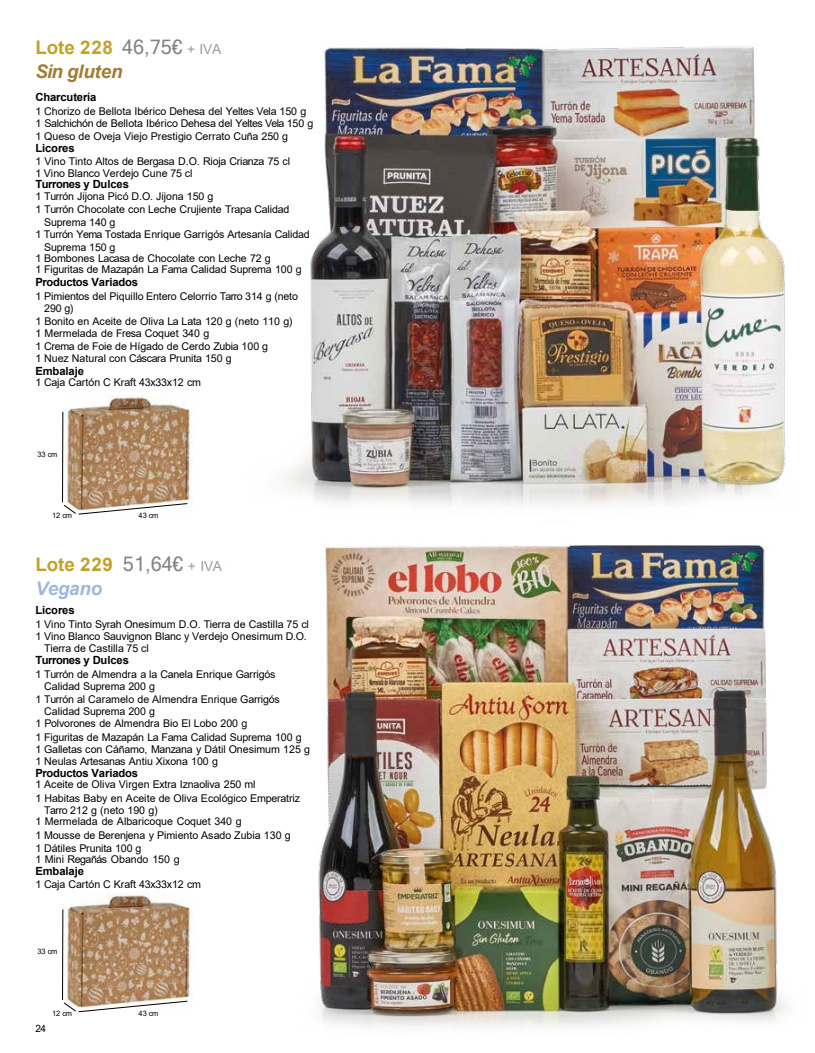
<style>
.page{position:relative;width:815px;height:1053px;background:#fff}
.page>*{position:absolute;margin:0;border:0;box-sizing:border-box;transform-origin:0 0}
.t1{font:700 18.75px "Arial";letter-spacing:.005em;color:#c1a128}
.t2{font:italic 700 18.75px "Arial";letter-spacing:-.01em;color:#a37b32}
.t3{font:italic 700 18.75px "Arial";letter-spacing:-.01em;color:#9eb7df}
.t4{font:700 11.25px "Arial";letter-spacing:-.01em;color:#000}
.t5{font:700 11.25px "Arial";letter-spacing:-.035em;color:#000}
.t6{font:10.62px/12.5px "Arial";letter-spacing:-.005em;color:#000}
.t7{font:10px "Arial";color:#000}
.t8{font:7.5px "Arial";letter-spacing:-.02em;color:#000}
.s1{font-family:"Microsoft Sans Serif";font-weight:400;font-size:20px;color:#828282}
.s2{font-weight:400;font-size:13.75px;color:#9e9d9d}
</style>
<div class="page">
<img style="left:64px;top:395px;width:128px;height:108px">
<svg style="left:64px;top:503px;width:124px;height:11px"></svg>
<hr style="left:62px;top:412px;width:1px;height:90px;background:#000">
<img style="left:64px;top:892px;width:128px;height:108px">
<svg style="left:64px;top:1000px;width:124px;height:12px"></svg>
<hr style="left:62px;top:909px;width:1px;height:90px;background:#000">
<img style="left:285px;top:44px;width:501px;height:462px">
<img style="left:318px;top:545px;width:469px;height:483px">
<p class="t1" style="left:35px;top:34px;width:187px">Lote 228 <span class="s1">46,75€</span> <span class="s2">+ IVA</span></p>
<p class="t2" style="left:35px;top:59px;width:89px">Sin gluten</p>
<p class="t4" style="left:35px;top:89px;width:63px">Charcutería</p>
<p class="t6" style="left:35px;top:105px;width:280px">1 Chorizo de Bellota Ibérico Dehesa del Yeltes Vela 150 g<br>1 Salchichón de Bellota Ibérico Dehesa del Yeltes Vela 150 g<br>1 Queso de Oveja Viejo Prestigio Cerrato Cuña 250 g</p>
<p class="t4" style="left:35px;top:140px;width:41px">Licores</p>
<p class="t6" style="left:35px;top:154px;width:256px">1 Vino Tinto Altos de Bergasa D.O. Rioja Crianza 75 cl<br>1 Vino Blanco Verdejo Cune 75 cl</p>
<p class="t5" style="left:35px;top:176px;width:95px">Turrones y Dulces</p>
<p class="t6" style="left:35px;top:189px;width:180px">1 Turrón Jijona Picó D.O. Jijona 150 g</p>
<p class="t6" style="left:44px;top:203px;width:247px;text-indent:-9px">1 Turrón Chocolate con Leche Crujiente Trapa Calidad<br>Suprema 140 g</p>
<p class="t6" style="left:44px;top:228px;width:267px;text-indent:-9px">1 Turrón Yema Tostada Enrique Garrigós Artesanía Calidad<br>Suprema 150 g</p>
<p class="t6" style="left:35px;top:252px;width:237px">1 Bombones Lacasa de Chocolate con Leche 72 g</p>
<p class="t6" style="left:35px;top:263px;width:268px">1 Figuritas de Mazapán La Fama Calidad Suprema 100 g</p>
<p class="t4" style="left:35px;top:274px;width:104px">Productos Variados</p>
<p class="t6" style="left:44px;top:289px;width:255px;text-indent:-9px">1 Pimientos del Piquillo Entero Celorrio Tarro 314 g (neto<br>290 g)</p>
<p class="t6" style="left:35px;top:315px;width:259px">1 Bonito en Aceite de Oliva La Lata 120 g (neto 110 g)<br>1 Mermelada de Fresa Coquet 340 g</p>
<p class="t6" style="left:35px;top:339px;width:234px">1 Crema de Foie de Hígado de Cerdo Zubia 100 g<br>1 Nuez Natural con Cáscara Prunita 150 g</p>
<p class="t4" style="left:35px;top:363px;width:50px">Embalaje</p>
<p class="t6" style="left:35px;top:376px;width:167px">1 Caja Cartón C Kraft 43x33x12 cm</p>
<p class="t8" style="left:37px;top:449px;width:22px">33 cm</p>
<p class="t8" style="left:52px;top:510px;width:22px">12 cm</p>
<p class="t8" style="left:138px;top:510px;width:22px">43 cm</p>
<p class="t1" style="left:35px;top:551px;width:188px">Lote 229 <span class="s1">51,64€</span> <span class="s2">+ IVA</span></p>
<p class="t3" style="left:35px;top:575px;width:68px">Vegano</p>
<p class="t4" style="left:35px;top:602px;width:41px">Licores</p>
<p class="t6" style="left:35px;top:618px;width:275px">1 Vino Tinto Syrah Onesimum D.O. Tierra de Castilla 75 cl<br>1 Vino Blanco Sauvignon Blanc y Verdejo Onesimum D.O.</p>
<p class="t6" style="left:44px;top:641px;width:106px">Tierra de Castilla 75 cl</p>
<p class="t5" style="left:35px;top:652px;width:95px">Turrones y Dulces</p>
<p class="t6" style="left:44px;top:668px;width:233px;text-indent:-9px">1 Turrón de Almendra a la Canela Enrique Garrigós<br>Calidad Suprema 200 g</p>
<p class="t6" style="left:44px;top:693px;width:237px;text-indent:-9px">1 Turrón al Caramelo de Almendra Enrique Garrigós<br>Calidad Suprema 200 g</p>
<p class="t6" style="left:35px;top:716px;width:214px">1 Polvorones de Almendra Bio El Lobo 200 g</p>
<p class="t6" style="left:35px;top:730px;width:276px">1 Figuritas de Mazapán La Fama Calidad Suprema 100 g<br>1 Galletas con Cáñamo, Manzana y Dátil Onesimum 125 g<br>1 Neulas Artesanas Antiu Xixona 100 g</p>
<p class="t4" style="left:35px;top:764px;width:104px">Productos Variados</p>
<p class="t6" style="left:35px;top:778px;width:222px">1 Aceite de Oliva Virgen Extra Iznaoliva 250 ml</p>
<p class="t6" style="left:44px;top:791px;width:257px;text-indent:-9px">1 Habitas Baby en Aceite de Oliva Ecológico Emperatriz<br>Tarro 212 g (neto 190 g)</p>
<p class="t6" style="left:35px;top:815px;width:208px">1 Mermelada de Albaricoque Coquet 340 g</p>
<p class="t6" style="left:35px;top:829px;width:257px">1 Mousse de Berenjena y Pimiento Asado Zubia 130 g<br>1 Dátiles Prunita 100 g</p>
<p class="t6" style="left:35px;top:853px;width:146px">1 Mini Regañás Obando 150 g</p>
<p class="t4" style="left:35px;top:863px;width:50px">Embalaje</p>
<p class="t6" style="left:35px;top:878px;width:167px">1 Caja Cartón C Kraft 43x33x12 cm</p>
<p class="t8" style="left:37px;top:946px;width:22px">33 cm</p>
<p class="t8" style="left:52px;top:1008px;width:22px">12 cm</p>
<p class="t8" style="left:138px;top:1007px;width:22px">43 cm</p>
<p class="t7" style="left:35px;top:1021px;width:12px">24</p>
</div>
